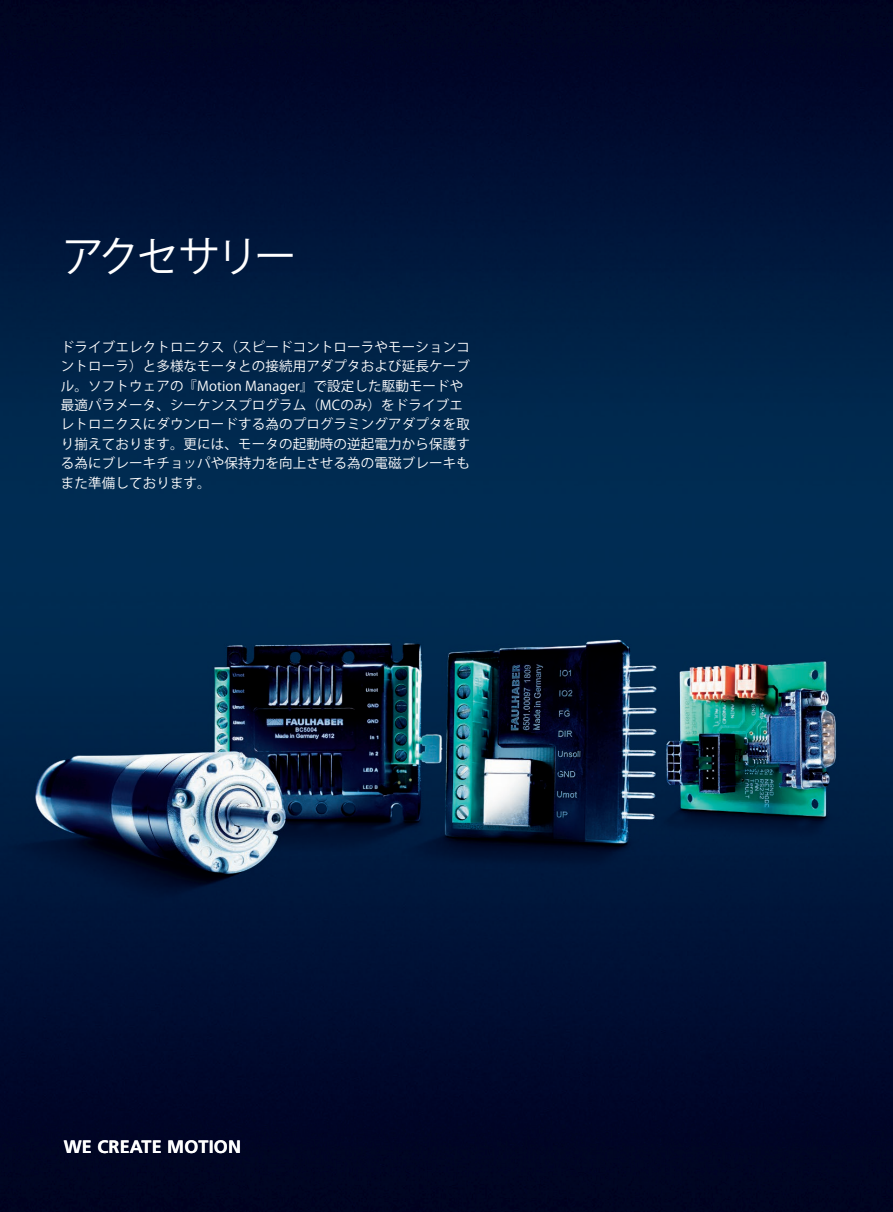
<style>
.page{position:relative;width:893px;height:1212px;background:#fff}
.page>*{position:absolute;margin:0;border:0;box-sizing:border-box;transform-origin:0 0}
.t1{font:42px "Koz Go Pro";letter-spacing:-.09em;color:#fff}
.t2{font:700 18px "Frutiger LT";letter-spacing:.01em;color:#fff}
.t3{font:13.5px/19.5px "Koz Go Pro";letter-spacing:.01em;color:#fff}
</style>
<div class="page">
<img style="left:0;top:0;width:893px;height:1212px">
<h1 class="t1" style="left:62px;top:229px;width:236px">アクセサリー</h1>
<p class="t3" style="left:61px;top:337px;width:410px">ドライブエレクトロニクス（スピードコントローラやモーションコントローラ）と多様なモータとの接続用アダプタおよび延長ケーブル。ソフトウェアの『Motion Manager』で設定した駆動モードや最適パラメータ、シーケンスプログラム（MCのみ）をドライブエレトロニクスにダウンロードする為のプログラミングアダプタを取り揃えております。更には、モータの起動時の逆起電力から保護する為にブレーキチョッパや保持力を向上させる為の電磁ブレーキもまた準備しております。</p>
<h2 class="t2" style="left:64px;top:1136px;width:179px">WE CREATE MOTION</h2>
</div>
